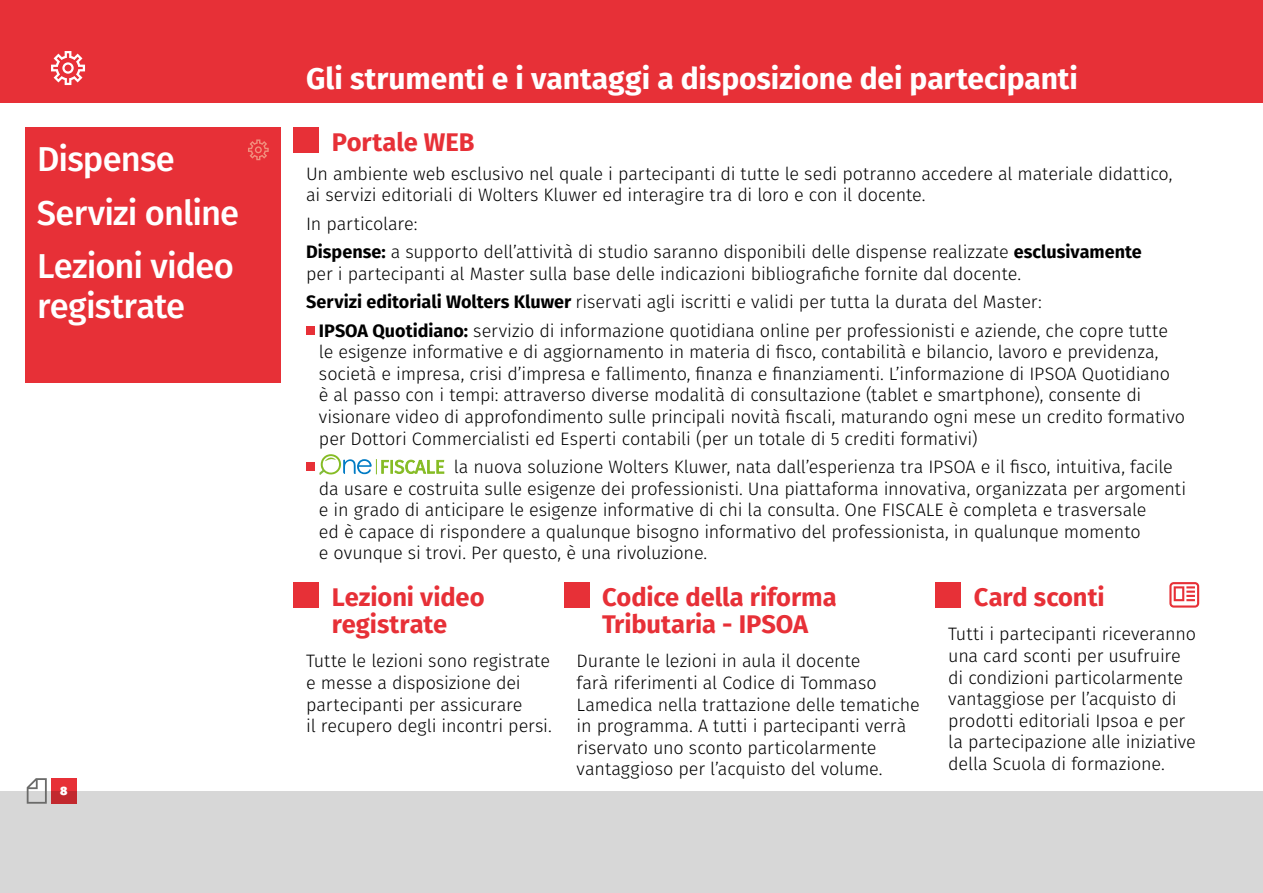
<style>
.page{position:relative;width:1263px;height:893px;background:#fff}
.page>*{position:absolute;margin:0;border:0;box-sizing:border-box;transform-origin:0 0}
.t1{font:500 34.5px/53.2px "Fira Sans";letter-spacing:-.025em;color:#fff}
.t2{font:700 30px "Fira Sans";letter-spacing:-.005em;color:#fff}
.t3{font:700 25.5px/27px "Fira Sans";letter-spacing:-.005em;color:#e73037}
.t4{font:300 18px/21.6px "Fira Sans";letter-spacing:-.01em;color:#000}
.t5{font:900 12px "Fira Sans";color:#fff}
.s1{font-weight:700}
</style>
<div class="page">
<div style="left:0;top:0;width:1263px;height:102px;background:#e73037"></div>
<div style="left:0;top:791px;width:1263px;height:102px;background:#d7d7d7"></div>
<div style="left:26px;top:128px;width:255px;height:255px;background:#e73037"></div>
<svg style="left:51px;top:51px;width:34px;height:34px"></svg>
<svg style="left:248px;top:139px;width:21px;height:21px"></svg>
<div style="left:293px;top:128px;width:26px;height:25px;background:#e73037"></div>
<div style="left:293px;top:582px;width:26px;height:26px;background:#e73037"></div>
<div style="left:306px;top:326px;width:9px;height:8px;background:#e73037"></div>
<div style="left:306px;top:462px;width:9px;height:9px;background:#e73037"></div>
<svg style="left:1169px;top:582px;width:30px;height:26px"></svg>
<div style="left:935px;top:582px;width:26px;height:26px;background:#e73037"></div>
<div style="left:564px;top:582px;width:25px;height:26px;background:#e73037"></div>
<svg style="left:319px;top:454px;width:125px;height:21px"></svg>
<svg style="left:51px;top:778px;width:26px;height:26px"></svg>
<svg style="left:27px;top:778px;width:20px;height:26px"></svg>
<h1 class="t1" style="left:37px;top:131px;width:204px">Dispense<br>Servizi online<br>Lezioni video</h1>
<h1 class="t1" style="left:37px;top:278px;width:149px">registrate</h1>
<p class="t5" style="left:60px;top:780px;width:9px">8</p>
<h2 class="t2" style="left:306px;top:54px;width:773px">Gli strumenti e i vantaggi a disposizione dei partecipanti</h2>
<h3 class="t3" style="left:332px;top:127px;width:144px">Portale WEB</h3>
<p class="t4" style="left:306px;top:163px;width:868px">Un ambiente web esclusivo nel quale i partecipanti di tutte le sedi potranno accedere al materiale didattico, ai servizi editoriali di Wolters Kluwer ed interagire tra di loro e con il docente.</p>
<p class="t4" style="left:306px;top:209px;width:837px;line-height:28.3px">In particolare:<br><span class="s1">Dispense:</span>a supporto dell’attività di studio saranno disponibili delle dispense realizzate <span class="s1">esclusivamente</span></p>
<p class="t4" style="left:306px;top:263px;width:716px">per i partecipanti al Master sulla base delle indicazioni bibliografiche fornite dal docente.</p>
<p class="t4" style="left:306px;top:291px;width:737px"><span class="s1">Servizi editoriali Wolters Kluwer</span> riservati agli iscritti e validi per tutta la durata del Master:</p>
<p class="t4" style="left:319px;top:319px;width:851px"><span class="s1">IPSOA Quotidiano:</span>servizio di informazione quotidiana online per professionisti e aziende, che copre tutte</p>
<p class="t4" style="left:319px;top:341px;width:868px">le esigenze informative e di aggiornamento in materia di fisco, contabilità e bilancio, lavoro e previdenza, società e impresa, crisi d’impresa e fallimento, finanza e finanziamenti. L’informazione di IPSOA Quotidiano<br>è al passo con i tempi: attraverso diverse modalità di consultazione (tablet e smartphone), consente di visionare video di approfondimento sulle principali novità fiscali, maturando ogni mese un credito formativo per Dottori Commercialisti ed Esperti contabili (per un totale di 5 crediti formativi)</p>
<p class="t4" style="left:319px;top:456px;width:869px;text-indent:135px">la nuova soluzione Wolters Kluwer, nata dall’esperienza tra IPSOA e il fisco, intuitiva, facile da usare e costruita sulle esigenze dei professionisti. Una piattaforma innovativa, organizzata per argomenti e in grado di anticipare le esigenze informative di chi la consulta. One FISCALE è completa e trasversale<br>ed è capace di rispondere a qualunque bisogno informativo del professionista, in qualunque momento<br>e ovunque si trovi. Per questo, è una rivoluzione.</p>
<h3 class="t3" style="left:332px;top:582px;width:154px">Lezioni video registrate</h3>
<p class="t4" style="left:306px;top:650px;width:247px">Tutte le lezioni sono registrate e messe a disposizione dei partecipanti per assicurare<br>il recupero degli incontri persi.</p>
<h3 class="t3" style="left:602px;top:582px;width:236px">Codice della riforma<br>Tributaria - IPSOA</h3>
<p class="t4" style="left:577px;top:650px;width:345px">Durante le lezioni in aula il docente<br>farà riferimenti al Codice di Tommaso Lamedica nella trattazione delle tematiche in programma. A tutti i partecipanti verrà riservato uno sconto particolarmente vantaggioso per l’acquisto del volume.</p>
<h3 class="t3" style="left:974px;top:582px;width:132px">Card sconti</h3>
<p class="t4" style="left:948px;top:623px;width:249px">Tutti i partecipanti riceveranno una card sconti per usufruire di condizioni particolarmente vantaggiose per l’acquisto di prodotti editoriali Ipsoa e per la partecipazione alle iniziative della Scuola di formazione.</p>
</div>
